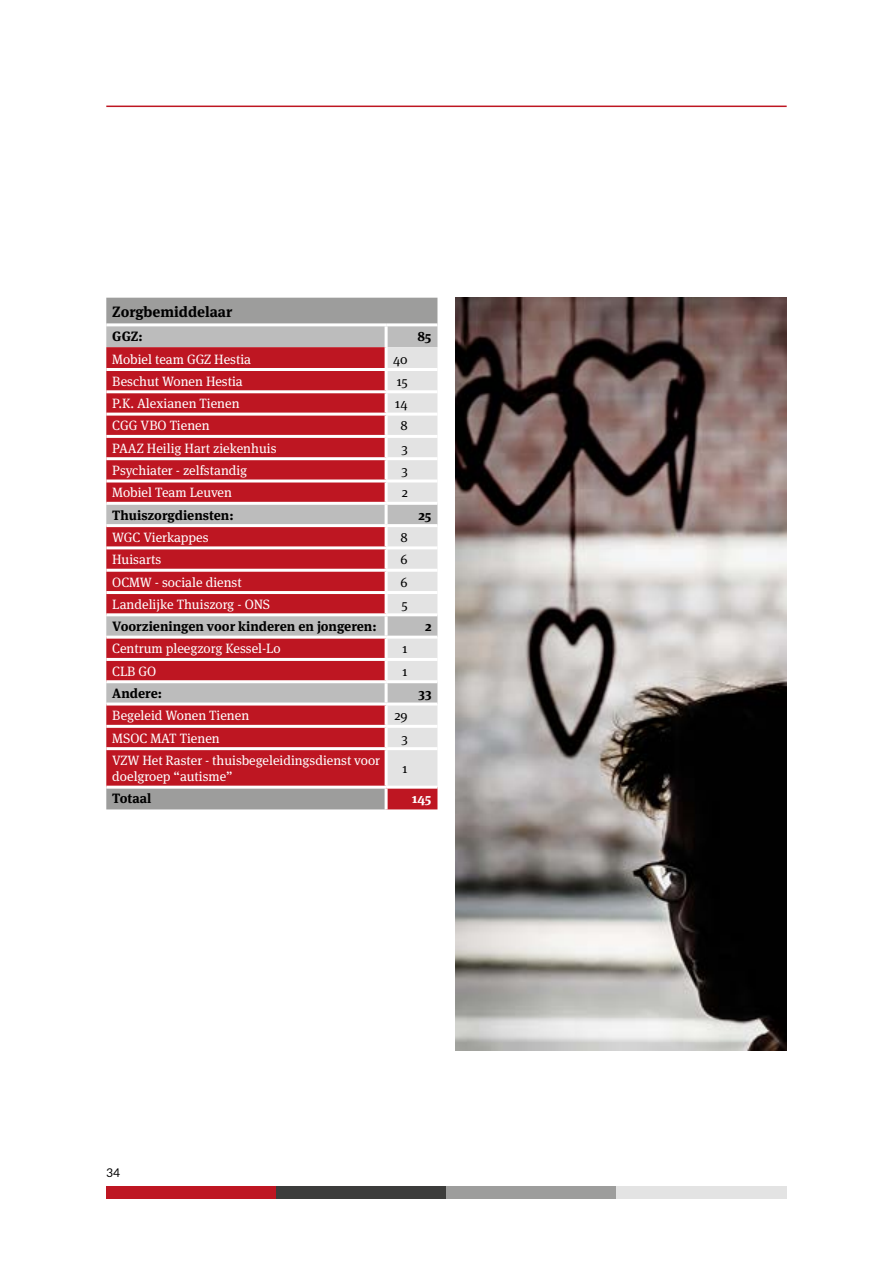
<style>
.page{position:relative;width:893px;height:1263px;background:#fff}
.page>*{position:absolute;margin:0;border:0;box-sizing:border-box;transform-origin:0 0}
.t1{font:700 15px "Meta Serif Pro";color:#000}
.t2{font:13.5px/16.2px "Meta Serif Pro";color:#fff}
.t3{font:700 13.5px "Meta Serif Pro";color:#000}
.t4{font:13.5px "Meta Serif Pro";color:#000}
.t5{font:700 13.5px "Meta Serif Pro";color:#fff}
.t6{font:12px "Lato";color:#000}
</style>
<div class="page">
<div style="left:106px;top:1186px;width:170px;height:13px;background:#be1622"></div>
<div style="left:276px;top:1186px;width:170px;height:13px;background:#3c3c3b"></div>
<div style="left:446px;top:1186px;width:171px;height:13px;background:#9d9d9c"></div>
<div style="left:617px;top:1186px;width:170px;height:13px;background:#e3e3e3"></div>
<hr style="left:106px;top:106px;width:681px;height:1px;background:#be1622">
<img style="left:455px;top:298px;width:332px;height:752px">
<div style="left:106px;top:298px;width:331px;height:25px;background:#9d9d9c"></div>
<div style="left:106px;top:326px;width:331px;height:21px;background:#bcbcbc"></div>
<svg style="left:106px;top:347px;width:331px;height:462px;background:#bc3740"></svg>
<svg style="left:388px;top:347px;width:49px;height:439px;background:#ddd"></svg>
<hr style="left:385px;top:326px;width:3px;height:21px;background:#fff">
<hr style="left:385px;top:347px;width:3px;height:21px;background:#fff">
<hr style="left:106px;top:368px;width:280px;height:3px;background:#fff">
<hr style="left:386px;top:368px;width:51px;height:3px;background:#fff">
<hr style="left:385px;top:371px;width:3px;height:19px;background:#fff">
<hr style="left:106px;top:390px;width:280px;height:3px;background:#fff">
<hr style="left:386px;top:390px;width:51px;height:3px;background:#fff">
<hr style="left:385px;top:393px;width:3px;height:20px;background:#fff">
<hr style="left:106px;top:413px;width:280px;height:3px;background:#fff">
<hr style="left:386px;top:413px;width:51px;height:3px;background:#fff">
<hr style="left:385px;top:416px;width:3px;height:19px;background:#fff">
<hr style="left:106px;top:435px;width:280px;height:3px;background:#fff">
<hr style="left:386px;top:435px;width:51px;height:3px;background:#fff">
<hr style="left:385px;top:438px;width:3px;height:19px;background:#fff">
<hr style="left:106px;top:457px;width:280px;height:3px;background:#fff">
<hr style="left:386px;top:457px;width:51px;height:3px;background:#fff">
<hr style="left:385px;top:460px;width:3px;height:19px;background:#fff">
<hr style="left:106px;top:479px;width:280px;height:3px;background:#fff">
<hr style="left:386px;top:479px;width:51px;height:3px;background:#fff">
<hr style="left:385px;top:482px;width:3px;height:20px;background:#fff">
<hr style="left:106px;top:502px;width:280px;height:3px;background:#fff">
<hr style="left:386px;top:502px;width:51px;height:3px;background:#fff">
<hr style="left:385px;top:505px;width:3px;height:19px;background:#fff">
<hr style="left:106px;top:524px;width:280px;height:3px;background:#fff">
<hr style="left:386px;top:524px;width:51px;height:3px;background:#fff">
<hr style="left:385px;top:527px;width:3px;height:19px;background:#fff">
<hr style="left:106px;top:546px;width:280px;height:3px;background:#fff">
<hr style="left:386px;top:546px;width:51px;height:3px;background:#fff">
<hr style="left:385px;top:549px;width:3px;height:20px;background:#fff">
<hr style="left:106px;top:569px;width:280px;height:3px;background:#fff">
<hr style="left:386px;top:569px;width:51px;height:3px;background:#fff">
<hr style="left:385px;top:572px;width:3px;height:19px;background:#fff">
<hr style="left:106px;top:591px;width:280px;height:3px;background:#fff">
<hr style="left:386px;top:591px;width:51px;height:3px;background:#fff">
<hr style="left:385px;top:594px;width:3px;height:19px;background:#fff">
<hr style="left:106px;top:613px;width:280px;height:3px;background:#fff">
<hr style="left:386px;top:613px;width:51px;height:3px;background:#fff">
<hr style="left:385px;top:616px;width:3px;height:20px;background:#fff">
<hr style="left:106px;top:636px;width:280px;height:3px;background:#fff">
<hr style="left:386px;top:636px;width:51px;height:3px;background:#fff">
<hr style="left:385px;top:639px;width:3px;height:19px;background:#fff">
<hr style="left:106px;top:658px;width:280px;height:3px;background:#fff">
<hr style="left:386px;top:658px;width:51px;height:3px;background:#fff">
<hr style="left:385px;top:661px;width:3px;height:19px;background:#fff">
<hr style="left:106px;top:680px;width:280px;height:3px;background:#fff">
<hr style="left:386px;top:680px;width:51px;height:3px;background:#fff">
<hr style="left:385px;top:683px;width:3px;height:19px;background:#fff">
<hr style="left:106px;top:702px;width:280px;height:3px;background:#fff">
<hr style="left:386px;top:702px;width:51px;height:3px;background:#fff">
<hr style="left:385px;top:705px;width:3px;height:20px;background:#fff">
<hr style="left:106px;top:725px;width:280px;height:3px;background:#fff">
<hr style="left:386px;top:725px;width:51px;height:3px;background:#fff">
<hr style="left:385px;top:728px;width:3px;height:19px;background:#fff">
<hr style="left:106px;top:747px;width:280px;height:3px;background:#fff">
<hr style="left:386px;top:747px;width:51px;height:3px;background:#fff">
<hr style="left:385px;top:750px;width:3px;height:36px;background:#fff">
<hr style="left:106px;top:786px;width:280px;height:3px;background:#fff">
<hr style="left:386px;top:786px;width:51px;height:3px;background:#fff">
<hr style="left:385px;top:789px;width:3px;height:20px;background:#fff">
<p class="t1" style="left:112px;top:300px;width:121px">Zorgbemiddelaar</p>
<p class="t3" style="left:112px;top:326px;width:32px">GGZ:</p>
<p class="t3" style="left:417px;top:326px;width:16px">85</p>
<p class="t2" style="left:112px;top:350px;width:140px">Mobiel team GGZ Hestia</p>
<p class="t4" style="left:393px;top:349px;width:16px">40</p>
<p class="t2" style="left:112px;top:372px;width:132px">Beschut Wonen Hestia</p>
<p class="t4" style="left:396px;top:371px;width:13px">15</p>
<p class="t2" style="left:112px;top:395px;width:129px">P.K. Alexianen Tienen</p>
<p class="t4" style="left:395px;top:394px;width:14px">14</p>
<p class="t2" style="left:112px;top:417px;width:99px">CGG VBO Tienen</p>
<p class="t4" style="left:400px;top:416px;width:9px">8</p>
<p class="t2" style="left:112px;top:439px;width:166px">PAAZ Heilig Hart ziekenhuis</p>
<p class="t4" style="left:401px;top:438px;width:8px">3</p>
<p class="t2" style="left:112px;top:461px;width:136px">Psychiater - zelfstandig</p>
<p class="t4" style="left:401px;top:460px;width:8px">3</p>
<p class="t2" style="left:112px;top:484px;width:121px">Mobiel Team Leuven</p>
<p class="t4" style="left:402px;top:483px;width:8px">2</p>
<p class="t3" style="left:112px;top:504px;width:123px">Thuiszorgdiensten:</p>
<p class="t3" style="left:418px;top:504px;width:14px">25</p>
<p class="t2" style="left:112px;top:528px;width:98px">WGC Vierkappes</p>
<p class="t4" style="left:400px;top:527px;width:9px">8</p>
<p class="t2" style="left:112px;top:551px;width:50px">Huisarts</p>
<p class="t4" style="left:401px;top:550px;width:9px">6</p>
<p class="t2" style="left:112px;top:573px;width:131px">OCMW - sociale dienst</p>
<p class="t4" style="left:401px;top:572px;width:9px">6</p>
<p class="t2" style="left:112px;top:595px;width:159px">Landelijke Thuiszorg - ONS</p>
<p class="t4" style="left:401px;top:594px;width:8px">5</p>
<p class="t3" style="left:112px;top:616px;width:266px">Voorzieningen voor kinderen en jongeren:</p>
<p class="t3" style="left:425px;top:616px;width:8px">2</p>
<p class="t2" style="left:112px;top:640px;width:170px">Centrum pleegzorg Kessel-Lo</p>
<p class="t4" style="left:402px;top:639px;width:7px">1</p>
<p class="t2" style="left:112px;top:662px;width:46px">CLB GO</p>
<p class="t4" style="left:402px;top:661px;width:7px">1</p>
<p class="t3" style="left:112px;top:682px;width:51px">Andere:</p>
<p class="t3" style="left:418px;top:682px;width:14px">33</p>
<p class="t2" style="left:112px;top:707px;width:138px">Begeleid Wonen Tienen</p>
<p class="t4" style="left:395px;top:706px;width:15px">29</p>
<p class="t2" style="left:112px;top:729px;width:109px">MSOC MAT Tienen</p>
<p class="t4" style="left:401px;top:728px;width:8px">3</p>
<p class="t2" style="left:112px;top:751px;width:269px">VZW Het Raster - thuisbegeleidingsdienst voor doelgroep “autisme”</p>
<p class="t4" style="left:402px;top:759px;width:7px">1</p>
<p class="t3" style="left:112px;top:788px;width:40px">Totaal</p>
<p class="t5" style="left:412px;top:788px;width:21px">145</p>
<p class="t6" style="left:106px;top:1166px;width:15px">34</p>
</div>
